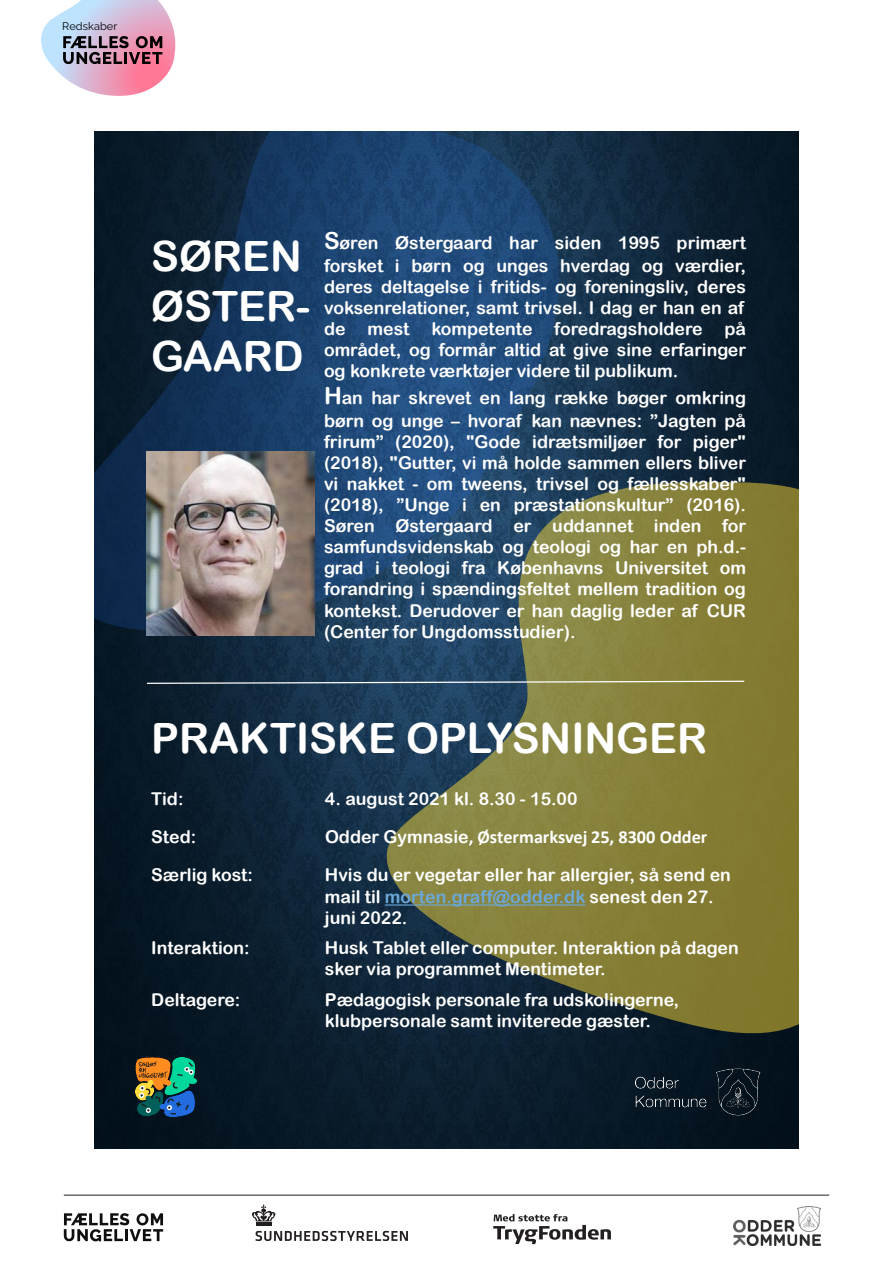
<style>
.page{position:relative;width:893px;height:1263px;background:#fff}
.page>*{position:absolute;margin:0;border:0;box-sizing:border-box;transform-origin:0 0}
.t1{font:41.7px/49.9px "Arial Rounded MT Bold";color:#fff}
.t2{font:700 18.3px "Calibri";color:#fff}
.t3{font:17.7px/21.1px "Arial Rounded MT Bold";color:#fff}
.t4{font:10.95px "Raleway";letter-spacing:.01em;color:#000}
.s1{font-size:23.4px}
.s2{font-family:"Arial Rounded MT Bold";font-weight:400;font-size:17.7px}
.s3{color:#6ba9da}
</style>
<div class="page">
<img style="left:95px;top:132px;width:703px;height:1016px">
<img style="left:136px;top:1058px;width:60px;height:59px">
<img style="left:635px;top:1077px;width:126px;height:40px">
<svg style="left:95px;top:132px;width:533px;height:537px;background:#17385c"></svg>
<svg style="left:373px;top:469px;width:425px;height:608px;background:#5d6441"></svg>
<img style="left:147px;top:452px;width:168px;height:184px">
<svg style="left:385px;top:904px;width:201px;height:1px"></svg>
<svg style="left:146px;top:680px;width:599px;height:4px;background:#7c8781"></svg>
<hr style="left:64px;top:1195px;width:765px;height:1px;background:#231f20">
<svg style="left:64px;top:1213px;width:99px;height:28px"></svg>
<svg style="left:493px;top:1214px;width:118px;height:30px"></svg>
<img style="left:733px;top:1206px;width:88px;height:39px">
<hr style="left:256px;top:1222px;width:15px;height:3px;background:#231f20">
<svg style="left:252px;top:1204px;width:23px;height:17px"></svg>
<svg style="left:255px;top:1231px;width:153px;height:10px"></svg>
<svg style="left:41px;top:0;width:134px;height:96px"></svg>
<p class="t4" style="left:62px;top:20px;width:57px">Redskaber</p>
<p class="t1" style="left:151px;top:231px;width:160px">SØREN<br>ØSTER-<br>GAARD</p>
<p class="t3" style="left:324px;top:232px;width:424px"><span class="s1">S</span>øren Østergaard har siden 1995 primært forsket i børn og unges hverdag og værdier, deres deltagelse i fritids- og foreningsliv, deres voksenrelationer, samt trivsel. I dag er han en af de mest kompetente foredragsholdere på området, og formår altid at give sine erfaringer og konkrete værktøjer videre til publikum.</p>
<p class="t3" style="left:324px;top:387px;width:424px;text-align:justify"><span class="s1">H</span>an har skrevet en lang række bøger omkring børn og unge – hvoraf kan nævnes: ”Jagten på frirum” (2020), "Gode idrætsmiljøer for piger" (2018), "Gutter, vi må holde sammen ellers bliver vi nakket - om tweens, trivsel og fællesskaber" (2018), ”Unge i en præstationskultur” (2016).<br>Søren Østergaard er uddannet inden for samfundsvidenskab og teologi og har en ph.d.- grad i teologi fra Københavns Universitet om forandring i spændingsfeltet mellem tradition og kontekst. Derudover er han daglig leder af CUR (Center for Ungdomsstudier).</p>
<p class="t1" style="left:151px;top:713px;width:557px">PRAKTISKE OPLYSNINGER</p>
<p class="t3" style="left:151px;top:788px;width:34px">Tid:</p>
<p class="t3" style="left:325px;top:788px;width:254px">4. august 2021 kl. 8.30 - 15.00</p>
<p class="t3" style="left:151px;top:826px;width:47px">Sted:</p>
<p class="t2" style="left:325px;top:824px;width:384px"><span class="s2">Odder Gymnasie</span>, Østermarksvej 25, 8300 Odder</p>
<p class="t3" style="left:151px;top:864px;width:103px">Særlig kost:</p>
<p class="t3" style="left:325px;top:864px;width:407px">Hvis du er vegetar eller har allergier, så send en mail til <span class="s3">morten.graff@odder.dk</span> senest den 27. juni 2022.</p>
<p class="t3" style="left:151px;top:937px;width:100px">Interaktion:</p>
<p class="t3" style="left:325px;top:937px;width:415px">Husk Tablet eller computer. Interaktion på dagen sker via programmet Mentimeter.</p>
<p class="t3" style="left:151px;top:989px;width:91px">Deltagere:</p>
<p class="t3" style="left:325px;top:989px;width:356px">Pædagogisk personale fra udskolingerne, klubpersonale samt inviterede gæster.</p>
</div>
